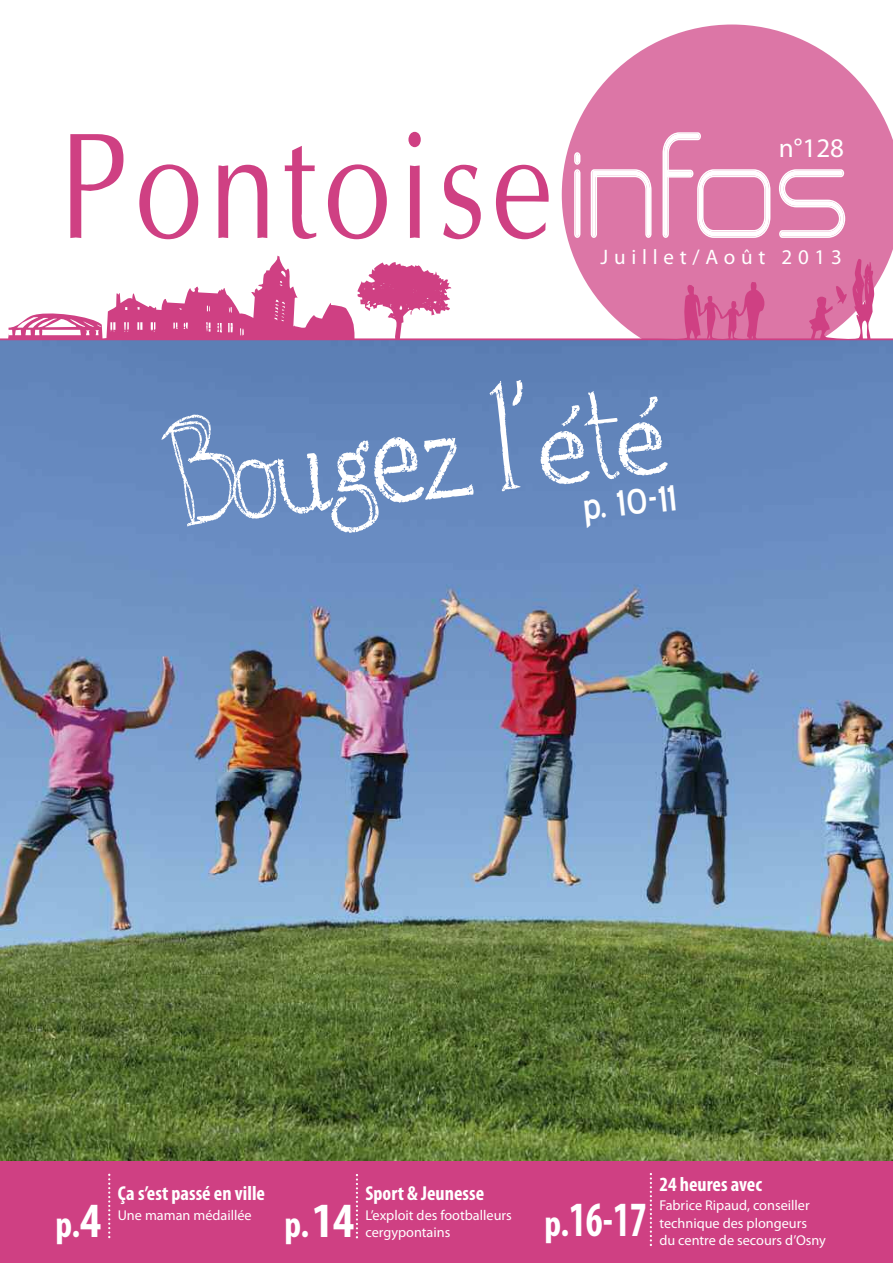
<style>
.page{position:relative;width:893px;height:1263px;background:#fff}
.page>*{position:absolute;margin:0;border:0;box-sizing:border-box;transform-origin:0 0}
.t1{font:700 condensed 49.5px "Myriad Pro";color:#fff;scale:.8 1}
.t2{font:700 condensed 49.5px "Myriad Pro";color:#fff}
.t3{font:45px "Blue Highway";color:#fff}
.t4{font:700 condensed 37.5px "Myriad Pro";color:#fff}
.t5{font:27px "Myriad Pro";color:#fff}
.t6{font:21px "Myriad Pro";letter-spacing:.275em;color:#fff}
.t7{font:700 condensed 20.25px "Myriad Pro";color:#fff}
.t8{font:14.25px/17.1px "Myriad Pro";color:#fff}
.s1{font-size:49.5px}
.s2{font-size:37.5px}
</style>
<div class="page">
<svg style="left:562px;top:25px;width:330px;height:315px;fill:#dc76a6"></svg>
<img style="left:0;top:340px;width:892px;height:821px">
<svg style="left:70px;top:132px;width:479px;height:107px"></svg>
<svg style="left:574px;top:132px;width:271px;height:106px;background:#e291b7"></svg>
<img style="left:0;top:256px;width:690px;height:84px">
<div style="left:0;top:1161px;width:892px;height:102px;background:#cf4083"></div>
<svg style="left:108px;top:1174px;width:2px;height:64px"></svg>
<svg style="left:650px;top:1173px;width:2px;height:73px"></svg>
<svg style="left:356px;top:1174px;width:2px;height:64px"></svg>
<svg style="left:161px;top:380px;width:507px;height:153px;background:#7695c4"></svg>
<h3 class="t5" style="left:779px;top:131px;width:67px">n°128</h3>
<h3 class="t6" style="left:600px;top:244px;width:243px">Juillet/Août 2013</h3>
<h2 class="t3" style="left:581px;top:488px;width:96px;rotate:-6deg">p. 10-11</h2>
<h3 class="t4" style="left:56px;top:1201px;width:47px">p.<span class="s1">4</span></h3>
<h3 class="t7" style="left:118px;top:1180px;width:149px">Ça s’est passé en ville</h3>
<p class="t8" style="left:118px;top:1206px;width:135px">Une maman médaillée</p>
<h1 class="t1" style="left:544px;top:1188px;width:129px"><span class="s2">p.</span>16-17</h1>
<h3 class="t7" style="left:365px;top:1181px;width:120px">Sport &amp; Jeunesse</h3>
<p class="t8" style="left:365px;top:1206px;width:148px">L’exploit des footballeurs cergypontains</p>
<h1 class="t2" style="left:300px;top:1190px;width:55px"><span class="s2">.</span>14</h1>
<h3 class="t4" style="left:285px;top:1201px;width:18px">p</h3>
<h3 class="t7" style="left:659px;top:1171px;width:104px">24 heures avec</h3>
<p class="t8" style="left:659px;top:1197px;width:152px">Fabrice Ripaud, conseiller technique des plongeurs</p>
<p class="t8" style="left:659px;top:1231px;width:168px">du centre de secours d’Osny</p>
</div>
